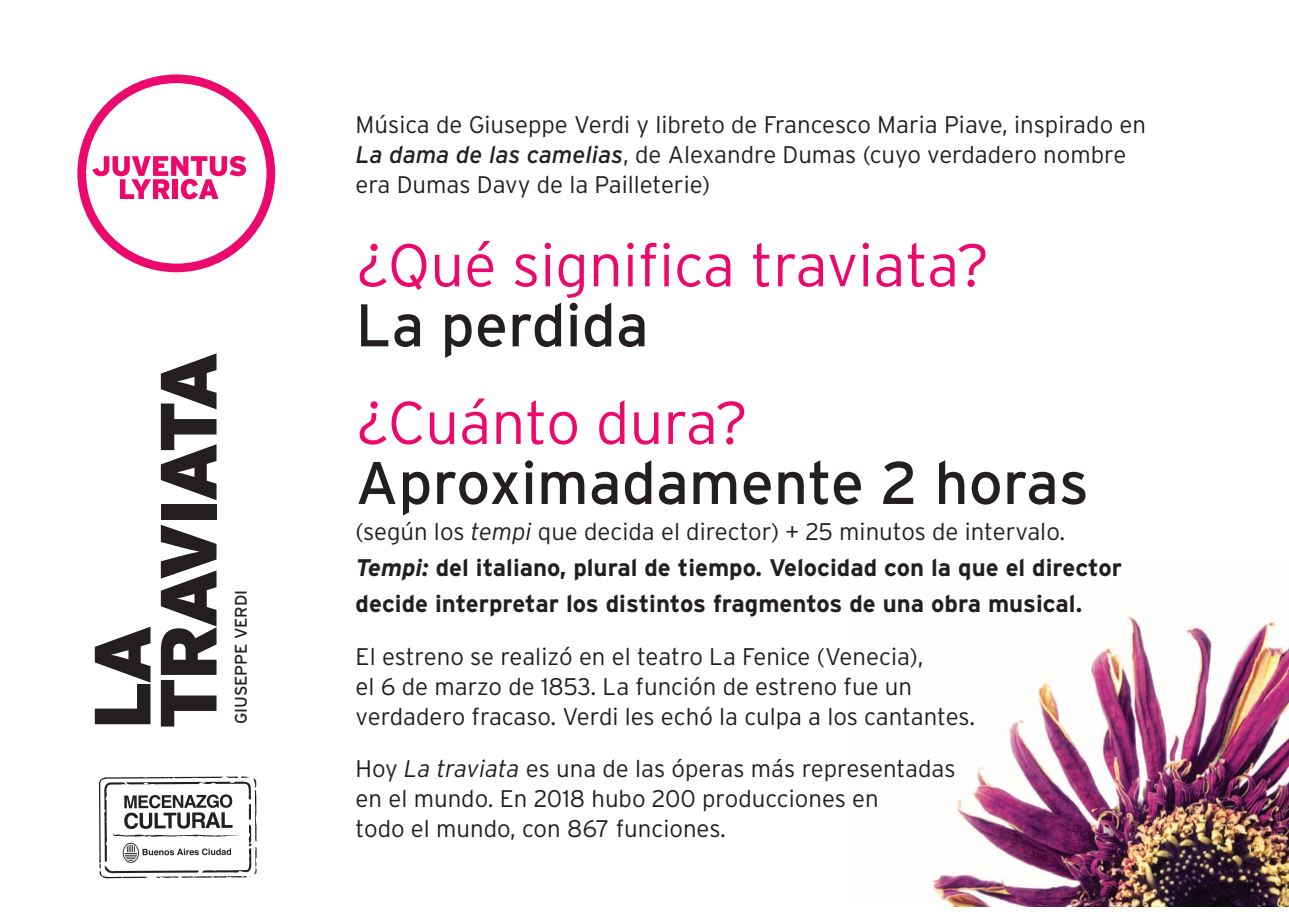
<style>
.page{position:relative;width:1289px;height:919px;background:#fff}
.page>*{position:absolute;margin:0;border:0;box-sizing:border-box;transform-origin:0 0}
.t1{font:900 79.5px/66px "Interstate";letter-spacing:-.06em;color:#231f20}
.t2{font:300 60px "Interstate";color:#ec096d}
.t3{font:60px "Interstate";color:#231f20}
.t4{font:300 24px/30px "Interstate";color:#231f20}
.t5{font:700 24px/36px "Interstate";color:#231f20}
.t6{font:16.8px "Interstate";letter-spacing:-.01em;color:#231f20}
.s1{font-weight:400;font-style:italic}
.s2{font-weight:300}
.s3{font-weight:300;font-style:italic}
.s4{font-style:italic}
</style>
<div class="page">
<img style="left:932px;top:614px;width:356px;height:292px">
<svg style="left:77px;top:74px;width:198px;height:198px"></svg>
<svg style="left:98px;top:776px;width:159px;height:103px"></svg>
<h1 class="t1" style="left:89px;top:729px;width:380px;rotate:-90deg">LA<br>TRAVIATA</h1>
<p class="t6" style="left:231px;top:723px;width:135px;rotate:-90deg">GIUSEPPE VERDI</p>
<p class="t4" style="left:355px;top:109px;width:792px">Música de Giuseppe Verdi y libreto de Francesco Maria Piave, inspirado en<br><span class="s1">La dama de las camelias</span>, de Alexandre Dumas (cuyo verdadero nombre era Dumas Davy de la Pailleterie)</p>
<h2 class="t2" style="left:355px;top:231px;width:635px">¿Qué significa traviata?</h2>
<h2 class="t3" style="left:355px;top:291px;width:295px">La perdida</h2>
<h2 class="t2" style="left:355px;top:389px;width:394px">¿Cuánto dura?</h2>
<h2 class="t3" style="left:355px;top:449px;width:734px">Aproximadamente 2 horas</h2>
<p class="t5" style="left:355px;top:513px;width:768px"><span class="s2">(según los</span> <span class="s3">tempi</span> <span class="s2">que decida el director) + 25 minutos de intervalo.<br></span><span class="s4">Tempi:</span> del italiano, plural de tiempo. Velocidad con la que el director decide interpretar los distintos fragmentos de una obra musical.</p>
<p class="t4" style="left:355px;top:641px;width:621px">El estreno se realizó en el teatro La Fenice (Venecia),<br>el 6 de marzo de 1853. La función de estreno fue un verdadero fracaso. Verdi les echó la culpa a los cantantes.</p>
<p class="t4" style="left:355px;top:753px;width:601px">Hoy <span class="s4">La traviata</span> es una de las óperas más representadas en el mundo. En 2018 hubo 200 producciones en<br>todo el mundo, con 867 funciones.</p>
</div>
